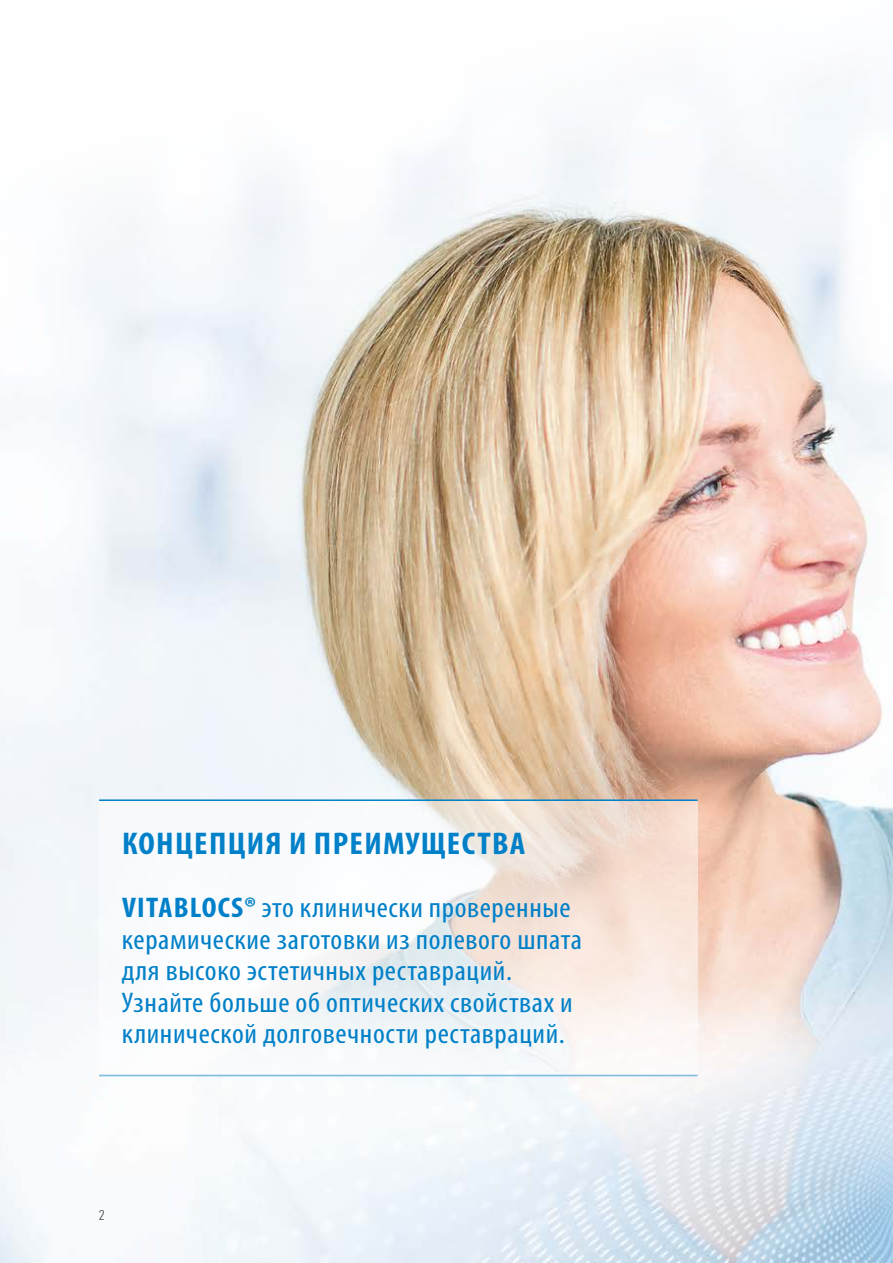
<style>
.page{position:relative;width:893px;height:1263px;background:#fff}
.page>*{position:absolute;margin:0;border:0;box-sizing:border-box;transform-origin:0 0}
.t1{font:700 condensed 31.5px "Myriad Pro";letter-spacing:.04em;color:#0080c8;scale:1.08 1}
.t2{font:condensed 28.5px/31.5px "Myriad Pro";letter-spacing:.02em;color:#0080c8;scale:1.08 1}
.t3{font:300 condensed 13.5px "Univers Next Pro";color:#3b3b3a}
.s1{font-weight:700}
</style>
<div class="page">
<img style="left:0;top:76px;width:893px;height:1187px">
<hr style="left:99px;top:799px;width:599px;height:2px;background:#0080c8">
<hr style="left:99px;top:1075px;width:599px;height:1px;background:#0080c8">
<svg style="left:99px;top:801px;width:599px;height:274px"></svg>
<p class="t1" style="left:122px;top:826px;width:375px">КОНЦЕПЦИЯ И ПРЕИМУЩЕСТВА</p>
<p class="t2" style="left:122px;top:892px;width:428px"><span class="s1">VITABLOCS®</span> это клинически проверенные керамические заготовки из полевого шпата для высоко эстетичных реставраций.<br>Узнайте больше об оптических свойствах и клинической долговечности реставраций.</p>
<p class="t3" style="left:99px;top:1207px;width:7px">2</p>
</div>
